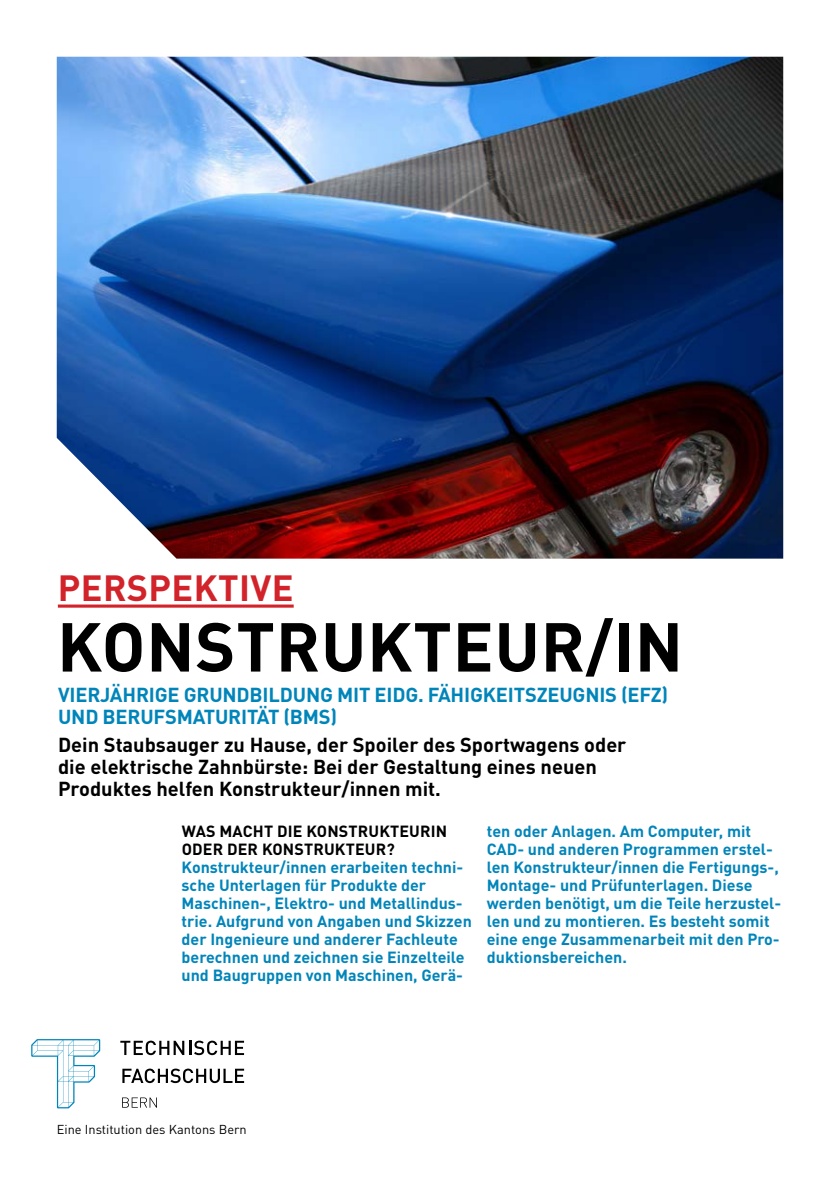
<style>
.page{position:relative;width:840px;height:1191px;background:#fff}
.page>*{position:absolute;margin:0;border:0;box-sizing:border-box;transform-origin:0 0}
.t1{font:700 68px "DINOT";letter-spacing:.01em;color:#000}
.t2{font:700 36px "DINOT";letter-spacing:.01em;color:#d2232a}
.t3{font:700 20px/22px "DINOT";color:#000}
.t4{font:700 20px/22px "DINOT";letter-spacing:-.01em;color:#0085ba}
.t5{font:700 16px/18px "DINOT";color:#0085ba}
.t6{font:700 16px/18px "DINOT";letter-spacing:.01em;color:#000}
.t7{font:12.8px "DINOT";color:#000}
</style>
<div class="page">
<img style="left:57px;top:57px;width:725px;height:501px">
<hr style="left:58px;top:604px;width:235px;height:3px;background:#d2232a">
<svg style="left:120px;top:1040px;width:124px;height:15px"></svg>
<svg style="left:122px;top:1068px;width:122px;height:15px"></svg>
<svg style="left:122px;top:1097px;width:35px;height:10px"></svg>
<svg style="left:31px;top:1039px;width:69px;height:69px"></svg>
<h2 class="t2" style="left:58px;top:565px;width:237px">Perspektive</h2>
<h1 class="t1" style="left:57px;top:602px;width:627px">Konstrukteur/in</h1>
<p class="t4" style="left:58px;top:682px;width:611px">VierJährige Grundbildung mit Eidg. Fähigkeitszeugnis (EFZ) und Berufsmaturität (BMS</p>
<p class="t4" style="left:330px;top:704px;width:8px">)</p>
<p class="t3" style="left:58px;top:732px;width:569px">Dein Staubsauger zu Hause, der Spoiler des Sportwagens oder die elektrische Zahnbürste: Bei der Gestaltung eines neuen<br>Produktes helfen Konstrukteur/innen mit.</p>
<p class="t6" style="left:181px;top:821px;width:267px">Was macht die Konstrukteurin oder der Konstrukteur?</p>
<p class="t5" style="left:181px;top:857px;width:291px">Konstrukteur/innen erarbeiten techni&shy;sche Unterlagen für Produkte der Maschinen-, Elektro- und Metallindus&shy;trie. Aufgrund von Angaben und Skizzen der I ngenieure und anderer Fachleute berechnen und zeichnen sie Einzelteile und Baugruppen von Maschinen, Gerä-</p>
<p class="t5" style="left:486px;top:821px;width:266px">ten oder Anlagen. Am Computer, mit<br>CAD</p>
<p class="t5" style="left:486px;top:839px;width:296px;text-indent:31px">- und anderen Programmen erstel&shy;len Konstrukteur/innen die Fertigungs-, Montage- und Prüfunterlagen. Diese werden benötigt, um die Teile herzustel&shy;len und zu montieren. Es besteht somit eine enge Zusammenarbeit mit den Pro&shy;duktionsbereichen.</p>
<p class="t7" style="left:57px;top:1121px;width:191px">Eine Institution des Kantons Bern</p>
</div>
